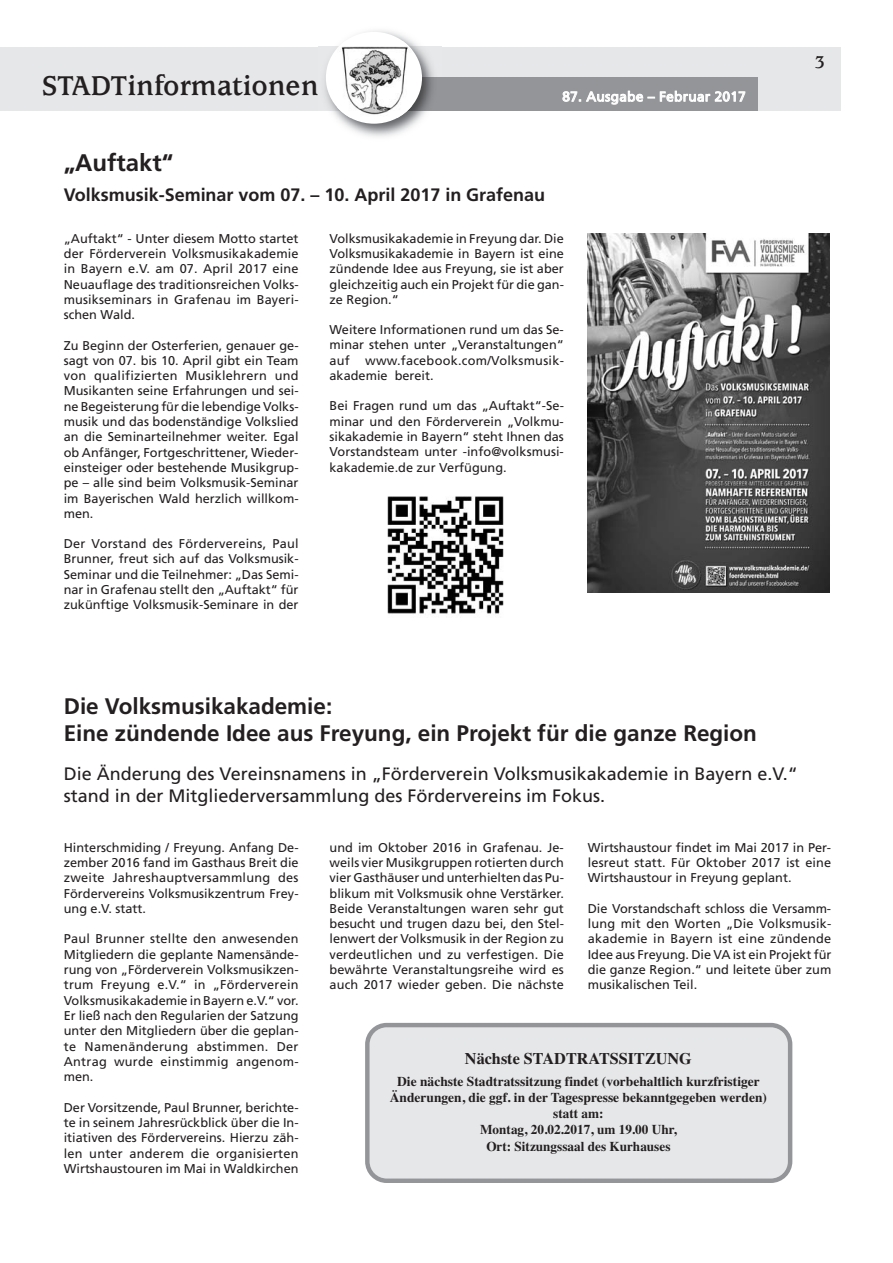
<style>
.page{position:relative;width:893px;height:1263px;background:#fff}
.page>*{position:absolute;margin:0;border:0;box-sizing:border-box;transform-origin:0 0}
.t1{font:700 30px "Usherwood";color:#231f20}
.t2{font:700 24px "Frutiger";color:#231f20}
.t3{font:700 22.5px/27px "Frutiger";color:#231f20}
.t4{font:700 18.9px "Usherwood";color:#231f20}
.t5{font:18px/21.6px "Frutiger";color:#231f20}
.t6{font:700 18px "Frutiger";color:#231f20}
.t7{font:700 16.2px "Times";color:#231f20}
.t8{font:700 13.5px/16.2px "Times";color:#231f20;text-align:center}
.t9{font:13.5px "Frutiger";letter-spacing:.03em;color:#fff}
.t10{font:12.75px/15.3px "Frutiger";color:#231f20;text-align:justify}
</style>
<div class="page">
<div style="left:0;top:47px;width:350px;height:64px;background:#e6e7e9"></div>
<div style="left:363px;top:47px;width:478px;height:64px;background:#e6e7e9"></div>
<div style="left:363px;top:77px;width:394px;height:34px;background:#939598"></div>
<img style="left:319px;top:30px;width:123px;height:107px">
<img style="left:319px;top:47px;width:18px;height:64px">
<img style="left:411px;top:47px;width:31px;height:64px">
<div style="left:326px;top:32px;width:96px;height:92px;background:#fff;border-radius:50%"></div>
<img style="left:337px;top:42px;width:74px;height:76px">
<img style="left:387px;top:496px;width:117px;height:118px">
<img style="left:588px;top:233px;width:242px;height:359px">
<svg style="left:365px;top:1023px;width:427px;height:160px;background:#e0e1e3"></svg>
<h1 class="t1" style="left:43px;top:74px;width:278px">STADTinformationen</h1>
<p class="t9" style="left:562px;top:91px;width:185px">87. Ausgabe – Februar 2017</p>
<h2 class="t2" style="left:64px;top:153px;width:111px">„Auftakt“</h2>
<h3 class="t6" style="left:64px;top:188px;width:483px">Volksmusik-Seminar vom 07. – 10. April 2017 in Grafenau</h3>
<p class="t10" style="left:64px;top:232px;width:236px">„Auftakt“ - Unter diesem Motto startet der Förderverein Volksmusikakademie in Bayern e.V. am 07. April 2017 eine Neuauflage des traditionsreichen Volks&shy;musikseminars in Grafenau im Bayeri&shy;schen Wald.</p>
<p class="t10" style="left:64px;top:338px;width:236px">Zu Beginn der Osterferien, genauer ge&shy;sagt von 07. bis 10. April gibt ein Team von qualifizierten Musiklehrern und Musikanten seine Erfahrungen und sei&shy;ne Begeisterung für die lebendige Volks&shy;musik und das bodenständige Volkslied an die Seminarteilnehmer weiter. Egal ob Anfänger, Fortgeschrittener, Wieder&shy;einsteiger oder bestehende Musikgrup&shy;pe – alle sind beim Volksmusik-Seminar im Bayerischen Wald herzlich willkom&shy;men.</p>
<p class="t10" style="left:64px;top:537px;width:236px">Der Vorstand des Fördervereins, Paul Brunner, freut sich auf das Volksmusik-Seminar und die Teilnehmer: „Das Semi&shy;nar in Grafenau stellt den „Auftakt“ für zukünftige Volksmusik-Seminare in der</p>
<p class="t10" style="left:330px;top:232px;width:236px">Volksmusikakademie in Freyung dar. Die Volksmusikakademie in Bayern ist eine zündende Idee aus Freyung, sie ist aber gleichzeitig auch ein Projekt für die gan&shy;ze Region.“</p>
<p class="t10" style="left:330px;top:323px;width:236px">Weitere Informationen rund um das Se&shy;minar stehen unter „Veranstaltungen“ auf www.facebook.com/Volksmusik&shy;akademie bereit.</p>
<p class="t10" style="left:330px;top:399px;width:236px">Bei Fragen rund um das „Auftakt“-Se&shy;minar und den Förderverein „Volkmu&shy;sikakademie in Bayern“ steht Ihnen das Vorstandsteam unter -info@volksmusi&shy;kakademie.de zur Verfügung.</p>
<h3 class="t4" style="left:815px;top:55px;width:12px">3</h3>
<h3 class="t3" style="left:64px;top:695px;width:695px">Die Volksmusikakademie:<br>Eine zündende Idee aus Freyung, ein Projekt für die ganze Region</h3>
<h3 class="t5" style="left:64px;top:764px;width:735px">Die Änderung des Vereinsnamens in „Förderverein Volksmusikakademie in Bayern e.V.“ stand in der Mitgliederversammlung des Fördervereins im Fokus.</h3>
<p class="t10" style="left:64px;top:840px;width:236px">Hinterschmiding / Freyung. Anfang De&shy;zember 2016 fand im Gasthaus Breit die zweite Jahreshauptversammlung des Fördervereins Volksmusikzentrum Frey&shy;ung e.V. statt.</p>
<p class="t10" style="left:64px;top:932px;width:236px">Paul Brunner stellte den anwesenden Mitgliedern die geplante Namensände&shy;rung von „Förderverein Volksmusikzen&shy;trum Freyung e.V.“ in „Förderverein Volksmusikakademie in Bayern e.V.“ vor.<br>Er ließ nach den Regularien der Satzung unter den Mitgliedern über die geplan&shy;te Namenänderung abstimmen. Der Antrag wurde einstimmig angenom&shy;men.</p>
<p class="t10" style="left:64px;top:1101px;width:236px">Der Vorsitzende, Paul Brunner, berichte&shy;te in seinem Jahresrückblick über die In&shy;itiativen des Fördervereins. Hierzu zäh&shy;len unter anderem die organisierten Wirtshaustouren im Mai in Waldkirchen</p>
<p class="t10" style="left:588px;top:840px;width:245px">Wirtshaustour findet im Mai 2017 in Per&shy;lesreut statt. Für Oktober 2017 ist eine Wirtshaustour in Freyung geplant.</p>
<p class="t10" style="left:588px;top:902px;width:245px">Die Vorstandschaft schloss die Versamm&shy;lung mit den Worten „Die Volksmusik&shy;akademie in Bayern ist eine zündende Idee aus Freyung. Die VA ist ein Projekt für die ganze Region.“ und leitete über zum musikalischen Teil.</p>
<p class="t10" style="left:330px;top:840px;width:236px">und im Oktober 2016 in Grafenau. Je&shy;weils vier Musikgruppen rotierten durch vier Gasthäuser und unterhielten das Pu&shy;blikum mit Volksmusik ohne Verstärker.<br>Beide Veranstaltungen waren sehr gut besucht und trugen dazu bei, den Stel&shy;lenwert der Volksmusik in der Region zu verdeutlichen und zu verfestigen. Die bewährte Veranstaltungsreihe wird es auch 2017 wieder geben. Die nächste</p>
<p class="t7" style="left:465px;top:1049px;width:228px">Nächste STADTRATSSITZUNG</p>
<p class="t8" style="left:390px;top:1073px;width:379px">Die nächste Stadtratssitzung findet (vorbehaltlich kurzfristiger Änderungen, die ggf. in der Tagespresse bekanntgegeben werden) statt am:<br>Montag, 20.02.2017, um 19.00 Uhr,<br>Ort: Sitzungssaal des Kurhauses</p>
</div>
